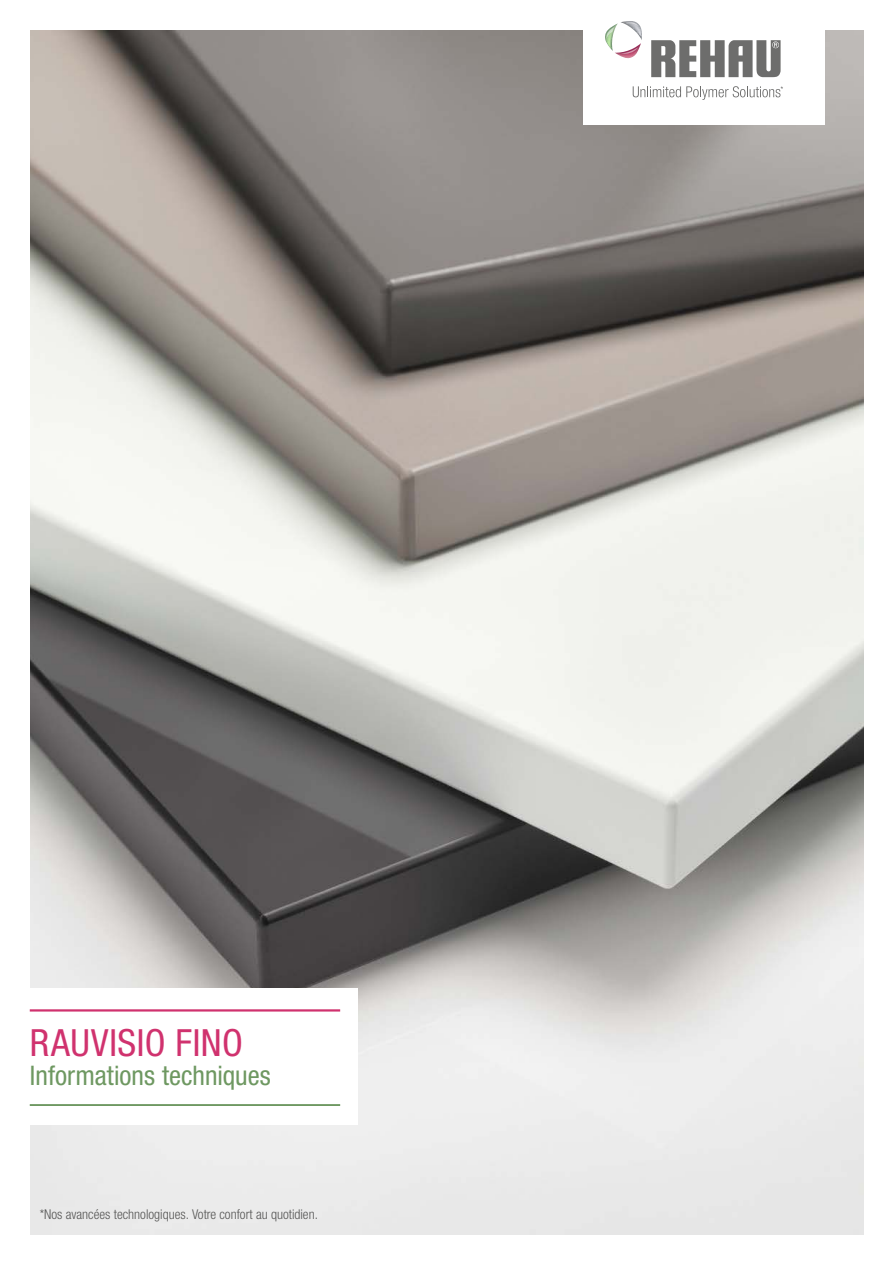
<style>
.page{position:relative;width:893px;height:1263px;background:#fff}
.page>*{position:absolute;margin:0;border:0;box-sizing:border-box;transform-origin:0 0}
.Cover_page_headline{font:condensed 37.5px "Helvetica Neue LTW1 G";letter-spacing:.015em;color:#d0326e}
.Cover_page_subline{font:condensed 27px "Helvetica Neue LTW1 G";color:#6e9861}
._16__Body_text_-_9_5{font:300 condensed 13.5px "Helvetica Neue LTW1 G";color:#565655}
</style>
<div class="page">
<img style="left:30px;top:31px;width:834px;height:1203px">
<div style="left:0;top:988px;width:357px;height:137px;background:#fff"></div>
<hr style="left:30px;top:1009px;width:310px;height:2px;background:#d0326e">
<hr style="left:30px;top:1104px;width:310px;height:2px;background:#6e9861">
<div style="left:584px;top:0;width:237px;height:125px;background:#fff"></div>
<svg style="left:651px;top:40px;width:130px;height:37px"></svg>
<svg style="left:605px;top:21px;width:37px;height:38px"></svg>
<svg style="left:633px;top:86px;width:150px;height:14px"></svg>
<p class="Cover_page_headline" style="left:30px;top:1021px;width:215px">RAUVISIO FINO</p>
<p class="Cover_page_subline" style="left:30px;top:1060px;width:243px">Informations techniques</p>
<p class="_16__Body_text_-_9_5" style="left:40px;top:1206px;width:280px">*Nos avancées technologiques. Votre confort au quotidien.</p>
</div>
